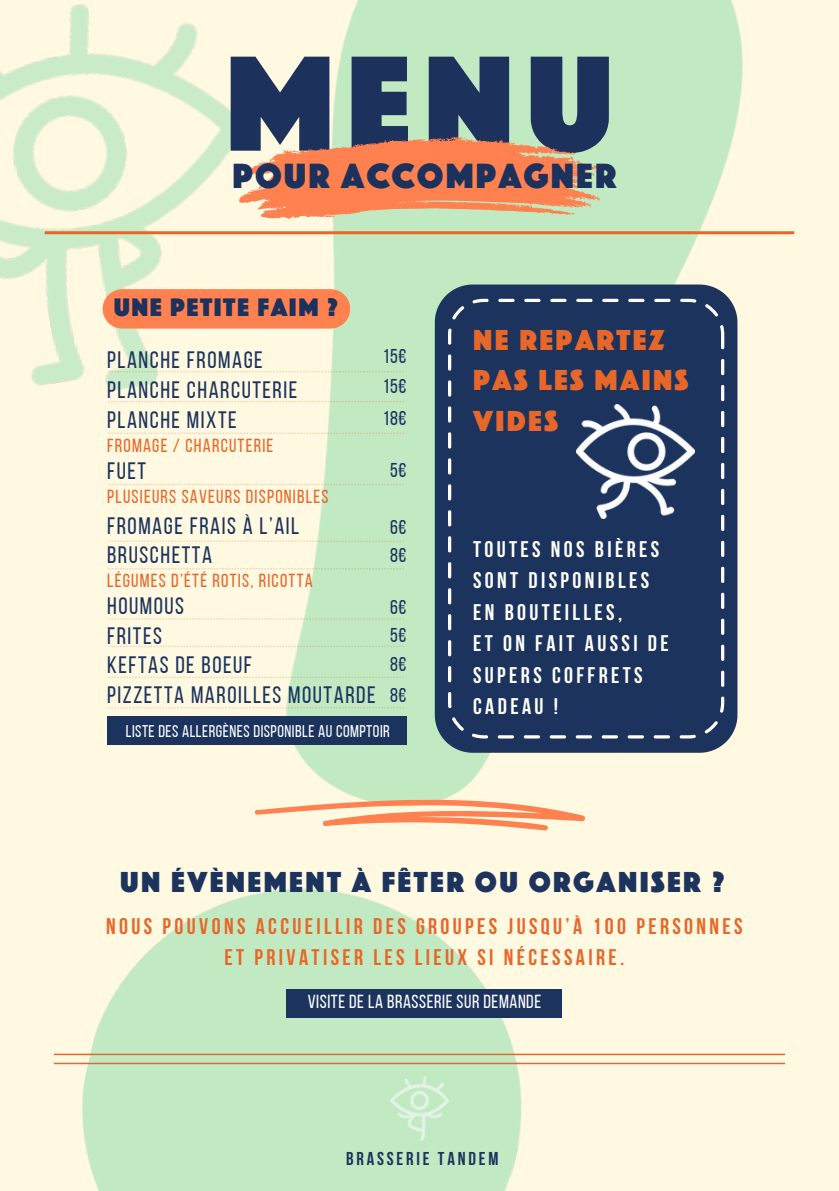
<style>
.page{position:relative;width:839px;height:1191px;background:#fff}
.page>*{position:absolute;margin:0;border:0;box-sizing:border-box;transform-origin:0 0}
.t1{font:141px "Phosphate Solid";color:#1c325d}
.t2{font:36.2px "Phosphate Solid";letter-spacing:.06em;color:#1c325d}
.t3{font:29.8px "Phosphate Solid";letter-spacing:.08em;color:#1b335d}
.t4{font:29.8px/40.4px "Phosphate Solid";letter-spacing:.08em;color:#e7672a}
.t5{font:26.2px "Phosphate Solid";letter-spacing:.06em;color:#1c325d}
.t6{font:23.8px/30px "Bebas Neue";letter-spacing:.065em;color:#1b335d}
.t7{font:700 22.6px/31.4px "Bebas Neue";letter-spacing:.15em;color:#e7672a;text-align:center}
.t8{font:700 22.6px/31.4px "Bebas Neue";letter-spacing:.15em;color:#fff}
.t9{font:20px "Bebas Neue";color:#1b335d}
.t10{font:18.8px "Bebas Neue";letter-spacing:.065em;color:#e7672a}
.t11{font:18.8px "Bebas Neue";letter-spacing:.03em;color:#fff}
.t12{font:700 18.6px "Bebas Neue";letter-spacing:.15em;color:#1b335d}
.t13{font:17px "Bebas Neue";letter-spacing:.03em;color:#fff}
</style>
<div class="page">
<div style="left:0;top:0;width:838px;height:1190px;background:#fff9e1"></div>
<img style="left:39px;top:0;width:761px;height:1191px">
<img style="left:0;top:0;width:283px;height:420px">
<hr style="left:45px;top:231px;width:749px;height:3px;background:#e7672a">
<svg style="left:239px;top:137px;width:361px;height:82px;background:#f2a175"></svg>
<div style="left:103px;top:289px;width:247px;height:40px;background:#ff8150;border-radius:20px"></div>
<svg style="left:108px;top:371px;width:296px;height:1px"></svg>
<svg style="left:108px;top:401px;width:296px;height:1px"></svg>
<svg style="left:108px;top:433px;width:296px;height:1px"></svg>
<svg style="left:108px;top:484px;width:296px;height:1px"></svg>
<svg style="left:108px;top:568px;width:296px;height:2px"></svg>
<svg style="left:108px;top:540px;width:296px;height:2px"></svg>
<svg style="left:108px;top:618px;width:296px;height:2px"></svg>
<svg style="left:108px;top:646px;width:296px;height:1px"></svg>
<svg style="left:108px;top:677px;width:296px;height:1px"></svg>
<svg style="left:108px;top:707px;width:296px;height:2px"></svg>
<div style="left:107px;top:716px;width:299px;height:29px;background:#1b335d"></div>
<div style="left:435px;top:285px;width:302px;height:467px;background:#1b335d"></div>
<div style="left:448px;top:299px;width:276px;height:440px;background:#1b335d"></div>
<img style="left:576px;top:404px;width:118px;height:114px">
<svg style="left:254px;top:800px;width:331px;height:31px"></svg>
<hr style="left:54px;top:1054px;width:731px;height:1px;background:#e7672a">
<hr style="left:54px;top:1063px;width:731px;height:1px;background:#e7672a">
<div style="left:286px;top:990px;width:276px;height:28px;background:#1b335d"></div>
<img style="left:390px;top:1076px;width:59px;height:65px">
<p class="t1" style="left:225px;top:20px;width:389px">MENU</p>
<p class="t2" style="left:232px;top:154px;width:385px">POUR ACCOMPAGNER</p>
<h5 class="t5" style="left:114px;top:292px;width:226px">UNE PETITE FAIM ?</h5>
<h2 class="t6" style="left:107px;top:347px;width:192px">PLANCHE FROMAGE<br>PLANCHE CHARCUTERIE</h2>
<p class="t6" style="left:107px;top:407px;width:131px">PLANCHE MIXTE</p>
<p class="t10" style="left:107px;top:438px;width:168px">FROMAGE / CHARCUTERIE</p>
<p class="t6" style="left:107px;top:458px;width:40px">FUET</p>
<p class="t10" style="left:107px;top:489px;width:223px">PLUSIEURS SAVEURS DISPONIBLES</p>
<p class="t6" style="left:107px;top:513px;width:193px">FROMAGE FRAIS À L’AIL</p>
<p class="t6" style="left:107px;top:542px;width:106px">BRUSCHETTA</p>
<p class="t10" style="left:107px;top:573px;width:207px">LÉGUMES D’ÉTÉ ROTIS, RICOTTA</p>
<p class="t6" style="left:107px;top:593px;width:270px">HOUMOUS<br>FRITES<br>KEFTAS DE BOEUF<br>PIZZETTA MAROILLES MOUTARDE</p>
<h3 class="t9" style="left:383px;top:348px;width:25px">15€</h3>
<p class="t9" style="left:383px;top:378px;width:25px">15€</p>
<h4 class="t9" style="left:383px;top:410px;width:25px">18€</h4>
<h5 class="t9" style="left:390px;top:462px;width:18px">5€</h5>
<p class="t9" style="left:390px;top:519px;width:18px">6€</p>
<p class="t9" style="left:390px;top:547px;width:18px">8€</p>
<p class="t9" style="left:390px;top:599px;width:18px">6€</p>
<p class="t9" style="left:390px;top:627px;width:18px">5€</p>
<p class="t9" style="left:390px;top:656px;width:18px">8€</p>
<p class="t9" style="left:390px;top:687px;width:18px">8€</p>
<p class="t13" style="left:126px;top:724px;width:265px">LISTE DES ALLERGÈNES DISPONIBLE AU COMPTOIR</p>
<h6 class="t4" style="left:473px;top:319px;width:217px">NE REPARTEZ<br>PAS LES MAINS<br>VIDES</h6>
<p class="t8" style="left:473px;top:535px;width:197px">TOUTES NOS BIÈRES<br>SONT DISPONIBLES<br>EN BOUTEILLES,<br>ET ON FAIT AUSSI DE<br>SUPERS COFFRETS<br>CADEAU !</p>
<p class="t3" style="left:120px;top:865px;width:606px">UN ÉVÈNEMENT À FÊTER OU ORGANISER ?</p>
<p class="t7" style="left:106px;top:912px;width:637px">NOUS POUVONS ACCUEILLIR DES GROUPES JUSQU’À 100 PERSONNES<br>ET PRIVATISER LES LIEUX SI NÉCESSAIRE.</p>
<p class="t11" style="left:308px;top:994px;width:235px">VISITE DE LA BRASSERIE SUR DEMANDE</p>
<h5 class="t12" style="left:346px;top:1151px;width:154px">BRASSERIE TANDEM</h5>
</div>
